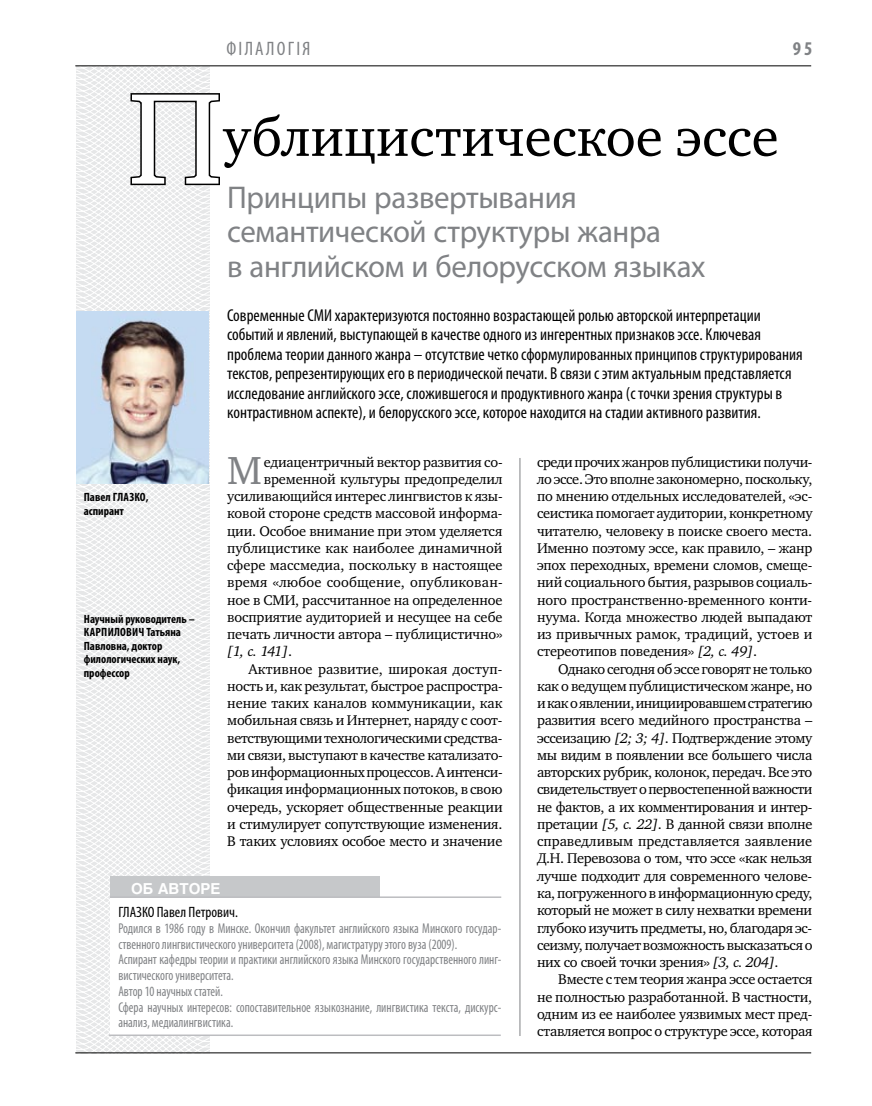
<style>
.page{position:relative;width:872px;height:1106px;background:#fff}
.page>*{position:absolute;margin:0;border:0;box-sizing:border-box;transform-origin:0 0}
.t1{font:132.6px "Charter C";color:#fff}
.t2{font:55.5px "Charter C";color:#000}
.t3{font:40.05px "Charter C";color:#808285}
.t4{font:31.5px/34.5px "Myriad Pro";letter-spacing:-.01em;color:#808285}
.t5{font:condensed 19.5px "Myriad Pro";color:#808285}
.t6{font:700 condensed 19.5px "Myriad Pro";color:#808285}
.t7{font:condensed 17.25px/19.5px "Myriad Pro";color:#000}
.t8{font:condensed 15px "Myriad Pro";color:#000}
.t9{font:700 15px "Helios";color:#fff}
.t10{font:14.4px/17.2px "Charter C";letter-spacing:-.01em;color:#000;text-align:justify}
.t11{font:14.4px "Charter C";letter-spacing:-.03em;color:#000}
.t12{font:14.4px "Charter C";letter-spacing:.01em;color:#000}
.t13{font:italic 14.4px "Charter C";color:#000}
.t14{font:condensed 14.25px/15.8px "Myriad Pro";color:#808285;scale:.9 1}
.t15{font:700 condensed 12px/13.5px "Myriad Pro";color:#000}
.s1{font-style:normal}
.s2{font-style:italic}
</style>
<div class="page">
<svg style="left:75px;top:66px;width:193px;height:988px"></svg>
<hr style="left:519px;top:458px;width:1px;height:578px;background:#808285">
<svg style="left:129px;top:92px;width:92px;height:95px"></svg>
<div style="left:110px;top:876px;width:269px;height:23px;background:#c6c8ca"></div>
<div style="left:110px;top:897px;width:391px;height:139px;background:#fff"></div>
<hr style="left:109px;top:1034px;width:392px;height:2px;background:#bcbdc0">
<hr style="left:110px;top:896px;width:391px;height:2px;background:#bcbdc0">
<img style="left:76px;top:311px;width:133px;height:173px">
<hr style="left:75px;top:65px;width:736px;height:1px;background:#000">
<hr style="left:75px;top:1052px;width:736px;height:1px;background:#000">
<h3 class="t5" style="left:226px;top:37px;width:30px">Філалог</h3>
<h3 class="t5" style="left:296px;top:37px;width:15px">ія</h3>
<h3 class="t6" style="left:793px;top:37px;width:21px">95</h3>
<h1 class="t1" style="left:128px;top:65px;width:97px">П</h1>
<h2 class="t2" style="left:223px;top:106px;width:557px">ублицистическое эссе</h2>
<h3 class="t4" style="left:227px;top:179px;width:480px">Принципы развертывания семантической структуры жанра<br>в английском и белорусском языках</h3>
<p class="t7" style="left:227px;top:305px;width:577px">Современные СМИ характеризуются постоянно возрастающей ролью авторской интерпретации событий и явлений, выступающей в качестве одного из ингерентных признаков эссе. Ключевая проблема теории данного жанра – отсутствие четко сформулированных принципов структурирования текстов, репрезентирующих его в периодической печати. В связи с этим актуальным представляется исследование английского эссе, сложившегося и продуктивного жанра (с точки зрения структуры в контрастивном аспекте), и белорусского эссе, которое находится на стадии активного развития.</p>
<p class="t15" style="left:84px;top:490px;width:66px">Павел Глазко, аспирант</p>
<p class="t15" style="left:84px;top:612px;width:112px">Научный руководитель –<br>Карпилович Татьяна<br>Павловна, доктор филологических наук, профессор</p>
<h3 class="t3" style="left:227px;top:448px;width:36px">М</h3>
<p class="t10" style="left:264px;top:453px;width:240px">едиацентричный вектор развития со-</p>
<p class="t10" style="left:264px;top:470px;width:240px">временной культуры предопределил</p>
<p class="t10" style="left:227px;top:487px;width:277px">усиливающийся интерес лингвистов к язы-</p>
<p class="t10" style="left:227px;top:505px;width:277px">ковой стороне средств массовой информа-</p>
<p class="t10" style="left:227px;top:522px;width:277px">ции. Особое внимание при этом уделяется</p>
<p class="t10" style="left:227px;top:539px;width:277px">публицистике как наиболее динамичной</p>
<p class="t10" style="left:227px;top:556px;width:277px">сфере массмедиа, поскольку в настоящее</p>
<p class="t12" style="left:227px;top:574px;width:277px">время «любое сообщение, опубликован-</p>
<p class="t10" style="left:227px;top:591px;width:277px">ное в СМИ, рассчитанное на определенное</p>
<p class="t10" style="left:227px;top:608px;width:277px">восприятие аудиторией и несущее на себе</p>
<p class="t10" style="left:227px;top:625px;width:277px">печать личности автора – публицистично»</p>
<p class="t13" style="left:227px;top:643px;width:66px">[1, с. 141]<span class="s1">.</span></p>
<p class="t12" style="left:248px;top:660px;width:255px">Активное развитие, широкая доступ-</p>
<p class="t10" style="left:227px;top:677px;width:277px">ность и, как результат, быстрое распростра-</p>
<p class="t10" style="left:227px;top:694px;width:277px">нение таких каналов коммуникации, как</p>
<p class="t10" style="left:227px;top:712px;width:277px">мобильная связь и Интернет, наряду с соот-</p>
<p class="t11" style="left:227px;top:729px;width:277px">ветствующими технологическими средства-</p>
<p class="t10" style="left:227px;top:746px;width:277px">ми связи, выступают в качестве катализато-</p>
<p class="t11" style="left:227px;top:764px;width:277px">ров информационных процессов. А интенси-</p>
<p class="t10" style="left:227px;top:781px;width:277px">фикация информационных потоков, в свою</p>
<p class="t10" style="left:227px;top:798px;width:277px">очередь, ускоряет общественные реакции</p>
<p class="t10" style="left:227px;top:815px;width:277px">и стимулирует сопутствующие изменения.</p>
<p class="t10" style="left:227px;top:832px;width:277px">В таких условиях особое место и значение</p>
<p class="t9" style="left:131px;top:879px;width:91px">об авторе</p>
<p class="t8" style="left:118px;top:903px;width:121px">ГЛАЗКО Павел Петрович.</p>
<p class="t14" style="left:118px;top:920px;width:427px">Родился в 1986 году в Минске. Окончил факультет английского языка Минского государ&shy;ственного лингвистического университета (2008), магистратуру этого вуза (2009).<br>Аспирант кафедры теории и практики английского языка Минского государственного линг&shy;вистического университета.<br>Автор 10 научных статей.<br>Сфера научных интересов: сопоставительное языкознание, лингвистика текста, дискурс&shy;анализ, медиалингвистика.</p>
<p class="t10" style="left:537px;top:453px;width:277px">среди прочих жанров публицистики получи&shy;ло эссе. Это вполне закономерно, поскольку, по мнению отдельных исследователей, «эс&shy;сеистика помогает аудитории, конкретному читателю, человеку в поиске своего места.<br>Именно поэтому эссе, как правило, – жанр эпох переходных, времени сломов, смеще&shy;ний социального бытия, разрывов социаль&shy;ного пространственно-временного конти&shy;нуума. Когда множество людей выпадают из привычных рамок, традиций, устоев и стереотипов поведения» <span class="s2">[2, с. 49]</span>.</p>
<p class="t10" style="left:537px;top:660px;width:277px;text-indent:21px">Однако сегодня об эссе говорят не только как о ведущем публицистическом жанре, но и как о явлении, инициировавшем стратегию развития всего медийного пространства – эссеизацию <span class="s2">[2; 3; 4]</span>. Подтверждение этому мы видим в появлении все большего числа авторских рубрик, колонок, передач. Все это свидетельствует о первостепенной важности не фактов, а их комментирования и интер&shy;претации <span class="s2">[5, с. 22]</span>. В данной связи вполне справедливым представляется заявление Д.Н. Перевозова о том, что эссе «как нельзя лучше подходит для современного челове&shy;ка, погруженного в информационную среду, который не может в силу нехватки времени глубоко изучить предметы, но, благодаря эс&shy;сеизму, получает возможность высказаться о них со своей точки зрения» <span class="s2">[3, с. 204]</span>.</p>
<p class="t10" style="left:537px;top:971px;width:277px;text-indent:21px">Вместе с тем теория жанра эссе остается не полностью разработанной. В частности, одним из ее наиболее уязвимых мест пред&shy;ставляется вопрос о структуре эссе, которая</p>
</div>
